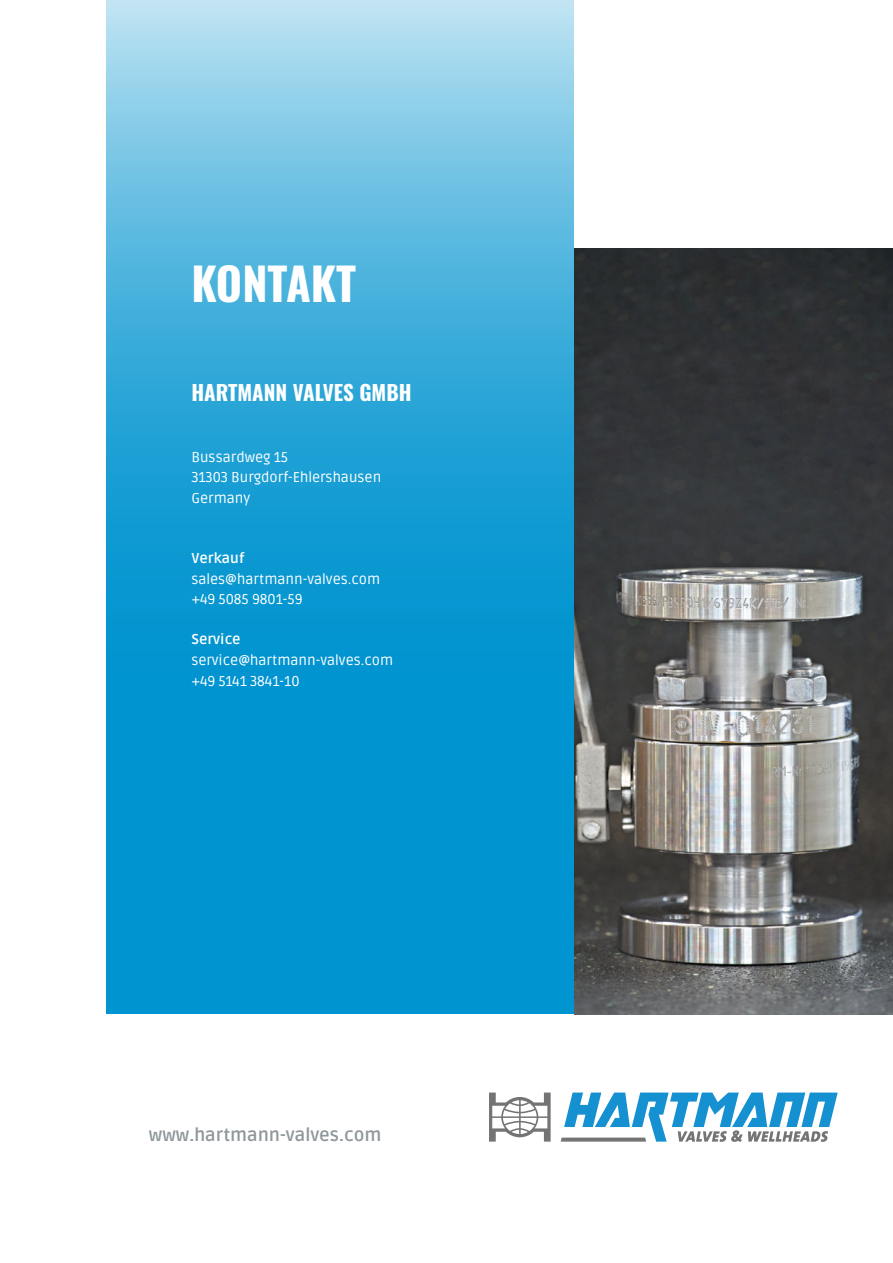
<style>
.page{position:relative;width:893px;height:1263px;background:#fff}
.page>*{position:absolute;margin:0;border:0;box-sizing:border-box;transform-origin:0 0}
.t1{font:700 45px "Oswald";color:#fff}
.t2{font:700 21px "Oswald";color:#fff}
.t3{font:700 18px "Ruda";color:#90989c}
.t4{font:14.25px/20.2px "Ruda";color:#fff}
.t5{font:700 14.25px "Ruda";color:#fff}
</style>
<div class="page">
<img style="left:574px;top:249px;width:319px;height:765px">
<svg style="left:106px;top:0;width:468px;height:1014px;background:#2fa7d8"></svg>
<svg style="left:561px;top:1092px;width:277px;height:50px"></svg>
<svg style="left:489px;top:1092px;width:62px;height:49px"></svg>
<h1 class="t1" style="left:191px;top:256px;width:166px">KONTAKT</h1>
<h2 class="t2" style="left:191px;top:379px;width:222px">HARTMANN VALVES GMBH</h2>
<p class="t4" style="left:191px;top:447px;width:191px">Bussardweg 15<br>31303 Burgdorf-Ehlershausen<br>Germany</p>
<p class="t5" style="left:191px;top:552px;width:54px">Verkauf</p>
<p class="t4" style="left:191px;top:569px;width:190px">sales@hartmann-valves.com +49 5085 9801-59</p>
<p class="t5" style="left:191px;top:633px;width:51px">Service</p>
<p class="t4" style="left:191px;top:649px;width:203px;line-height:21px">service@hartmann-valves.com +49 5141 3841-10</p>
<p class="t3" style="left:149px;top:1127px;width:234px">www.hartmann-valves.com</p>
</div>
